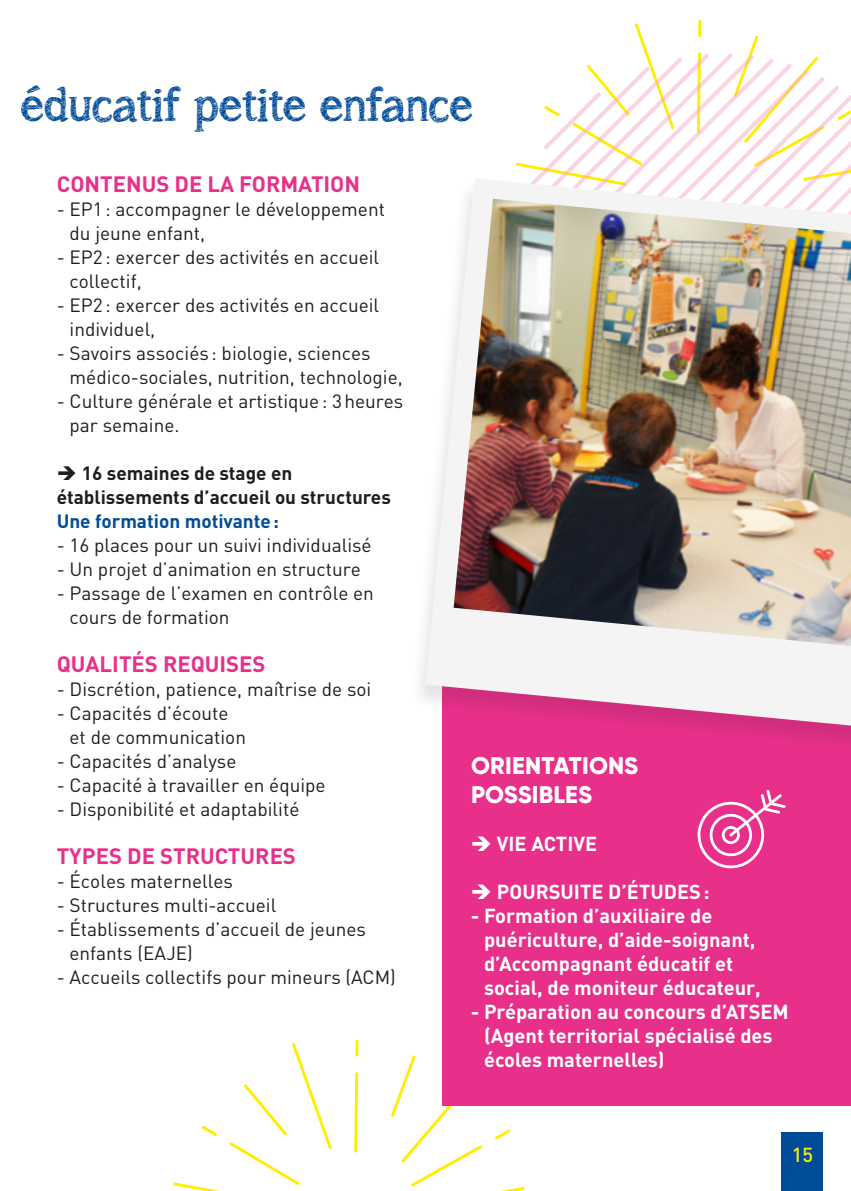
<style>
.page{position:relative;width:851px;height:1191px;background:#fff}
.page>*{position:absolute;margin:0;border:0;box-sizing:border-box;transform-origin:0 0}
.t1{font:48px "asongforjennifer";color:#004c98}
.t2{font:800 24px/28.8px "Gilroy";letter-spacing:.01em;color:#fff}
.t3{font:700 22px "DIN";color:#e8308a}
.t4{font:700 20px/24px "DIN";color:#fff}
.t5{font:500 20px "DIN";color:#fe0}
.t6{font:19px/24px "DIN";color:#1d1d1b}
.t7{font:700 19px/24px "DIN";color:#1d1d1b}
.t8{font:700 19px "DIN";color:#004c98}
</style>
<div class="page">
<div style="left:781px;top:1132px;width:41px;height:59px;background:#004c98"></div>
<svg style="left:748px;top:35px;width:71px;height:38px"></svg>
<svg style="left:698px;top:19px;width:3px;height:18px"></svg>
<svg style="left:173px;top:1043px;width:159px;height:148px"></svg>
<svg style="left:391px;top:1055px;width:134px;height:136px"></svg>
<svg style="left:354px;top:1072px;width:4px;height:81px"></svg>
<svg style="left:355px;top:1039px;width:3px;height:18px"></svg>
<svg style="left:515px;top:64px;width:276px;height:103px"></svg>
<svg style="left:521px;top:70px;width:287px;height:98px"></svg>
<svg style="left:528px;top:77px;width:296px;height:101px"></svg>
<svg style="left:537px;top:86px;width:302px;height:92px"></svg>
<svg style="left:546px;top:95px;width:304px;height:83px"></svg>
<svg style="left:556px;top:105px;width:294px;height:73px"></svg>
<svg style="left:567px;top:116px;width:283px;height:62px"></svg>
<svg style="left:579px;top:128px;width:271px;height:50px"></svg>
<svg style="left:592px;top:141px;width:258px;height:37px"></svg>
<svg style="left:606px;top:155px;width:244px;height:23px"></svg>
<svg style="left:621px;top:170px;width:229px;height:8px"></svg>
<div style="left:442px;top:654px;width:408px;height:452px;background:#e8308a"></div>
<svg style="left:697px;top:790px;width:88px;height:79px"></svg>
<div style="left:408px;top:180px;width:442px;height:573px;background:#1d1d1b;opacity:.12"></div>
<svg style="left:425px;top:178px;width:425px;height:547px;fill:#f4f4f4"></svg>
<img style="left:453px;top:199px;width:397px;height:447px">
<h1 class="t1" style="left:21px;top:76px;width:453px">éducatif petite enfance</h1>
<p class="t3" style="left:57px;top:170px;width:305px">CONTENUS DE LA FORMATION</p>
<p class="t6" style="left:70px;top:197px;width:317px;text-indent:-13px">- EP1: accompagner le développement du jeune enfant,</p>
<p class="t6" style="left:70px;top:245px;width:311px;text-indent:-13px">- EP2: exercer des activités en accueil collectif,</p>
<p class="t6" style="left:70px;top:293px;width:311px;text-indent:-13px">- EP2: exercer des activités en accueil individuel,</p>
<p class="t6" style="left:70px;top:341px;width:335px;text-indent:-13px">- Savoirs associés : biologie, sciences médico-sociales, nutrition, technologie,</p>
<p class="t6" style="left:70px;top:389px;width:335px;text-indent:-13px">- Culture générale et artistique: 3heures par semaine.</p>
<p class="t7" style="left:57px;top:460px;width:335px">➔ 16 semaines de stage en établissements d’accueil ou structures</p>
<p class="t8" style="left:57px;top:509px;width:224px">Une formation motivante:</p>
<p class="t6" style="left:57px;top:533px;width:316px">- 16 places pour un suivi individualisé</p>
<p class="t6" style="left:57px;top:557px;width:305px">- Un projet d’animation en structure</p>
<p class="t6" style="left:70px;top:581px;width:306px;text-indent:-13px">- Passage de l’examen en contrôle en cours de formation</p>
<p class="t3" style="left:57px;top:650px;width:210px">QUALITÉS REQUISES</p>
<p class="t6" style="left:57px;top:677px;width:316px">- Discrétion, patience, maîtrise de soi</p>
<p class="t6" style="left:70px;top:701px;width:178px;text-indent:-13px">- Capacités d’écoute et de communication</p>
<p class="t6" style="left:57px;top:749px;width:181px">- Capacités d’analyse</p>
<p class="t6" style="left:57px;top:773px;width:270px">- Capacité à travailler en équipe</p>
<p class="t6" style="left:57px;top:797px;width:244px">- Disponibilité et adaptabilité</p>
<p class="t3" style="left:57px;top:842px;width:241px">TYPES DE STRUCTURES</p>
<p class="t6" style="left:57px;top:869px;width:178px">- Écoles maternelles</p>
<p class="t6" style="left:57px;top:893px;width:221px">- Structures multi-accueil</p>
<p class="t6" style="left:70px;top:917px;width:298px;text-indent:-13px">- Établissements d’accueil de jeunes enfants (EAJE)</p>
<p class="t6" style="left:57px;top:965px;width:340px">- Accueils collectifs pour mineurs (ACM)</p>
<p class="t2" style="left:471px;top:751px;width:169px">ORIENTATIONS<br>POSSIBLES</p>
<p class="t4" style="left:471px;top:831px;width:128px">➔ VIE ACTIVE</p>
<p class="t4" style="left:471px;top:879px;width:240px">➔ POURSUITE D’ÉTUDES:</p>
<p class="t4" style="left:484px;top:903px;width:278px;text-indent:-13px">- Formation d’auxiliaire de puériculture, d’aide-soignant, d’Accompagnant éducatif et social, de moniteur éducateur,</p>
<p class="t4" style="left:484px;top:999px;width:306px;text-indent:-13px">- Préparation au concours d’ATSEM (Agent territorial spécialisé des écoles maternelles)</p>
<p class="t5" style="left:791px;top:1142px;width:23px">15</p>
</div>
